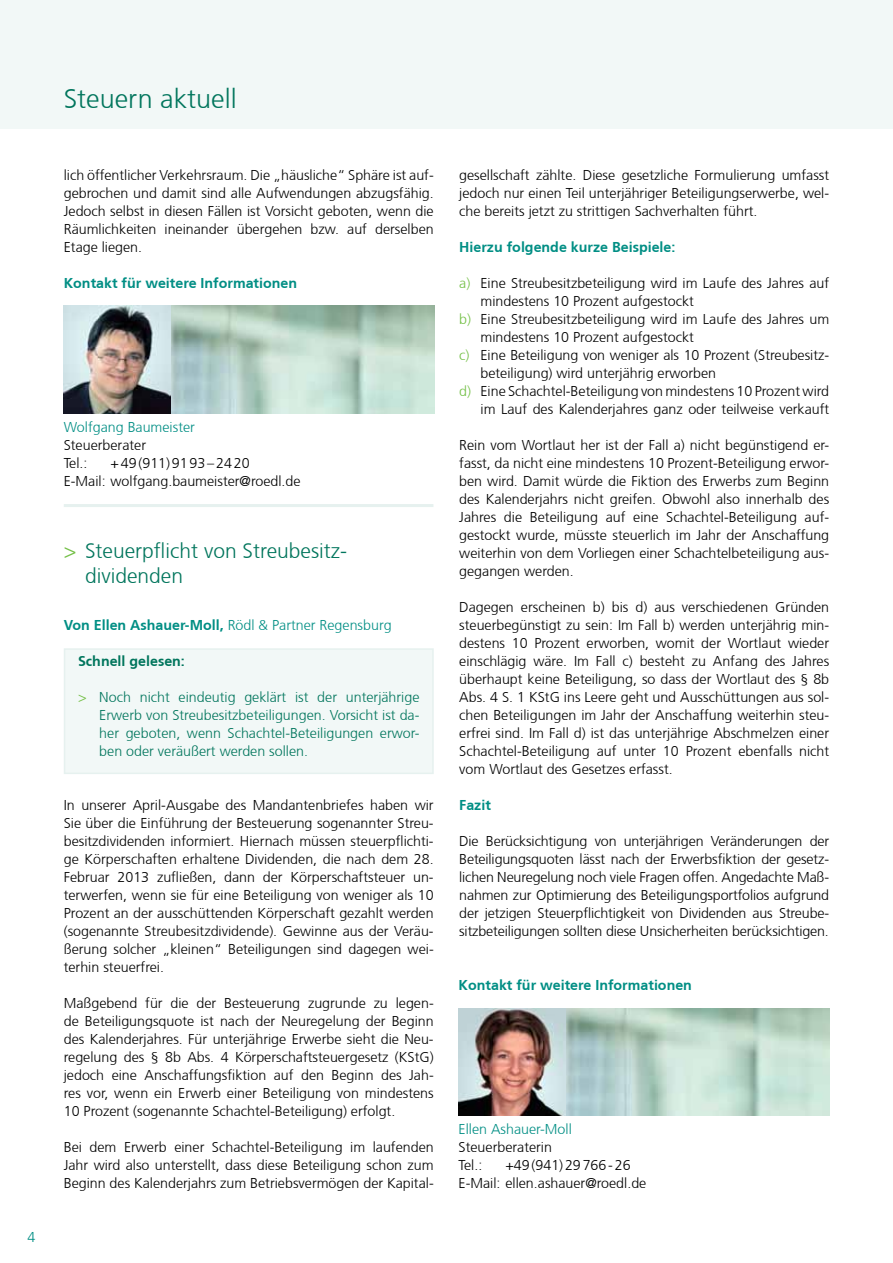
<style>
.page{position:relative;width:893px;height:1263px;background:#fff}
.page>*{position:absolute;margin:0;border:0;box-sizing:border-box;transform-origin:0 0}
.t1{font:300 27px "Frutiger CE";color:#00755c}
.t2{font:300 21px/25.2px "Frutiger CE";color:#00755c}
.t3{font:300 14.25px/18px "Frutiger CE";color:#000;text-align:justify}
.t4{font:300 14.25px/18px "Frutiger CE";color:#00755c;text-align:justify}
.t5{font:700 14.25px "Frutiger CE";color:#008e84}
.t6{font:300 14.25px "Frutiger CE";color:#008e84}
.t7{font:700 14.25px "Frutiger CE";color:#00755c}
.s1{color:#72bf44}
.s2{font-weight:700}
</style>
<div class="page">
<div style="left:65px;top:649px;width:368px;height:124px;background:#f2f8f7"></div>
<div style="left:64px;top:648px;width:370px;height:126px;border:2px solid #e6f1ef"></div>
<img style="left:565px;top:1008px;width:264px;height:107px">
<img style="left:459px;top:1008px;width:106px;height:107px">
<img style="left:64px;top:306px;width:370px;height:107px">
<hr style="left:64px;top:504px;width:369px;height:3px;background:#e6f1ef">
<div style="left:0;top:0;width:893px;height:128px;background:#f2f8f7"></div>
<p class="t6" style="left:28px;top:1229px;width:9px">4</p>
<h1 class="t1" style="left:64px;top:83px;width:174px">Steuern aktuell</h1>
<p class="t3" style="left:64px;top:166px;width:371px">lich öffentlicher Verkehrsraum. Die „häusliche“ Sphäre ist auf&shy;gebrochen und damit sind alle Aufwendungen abzugsfähig.<br>Jedoch selbst in diesen Fällen ist Vorsicht geboten, wenn die Räumlichkeiten ineinander übergehen bzw. auf derselben Etage liegen.</p>
<p class="t5" style="left:64px;top:275px;width:235px">Kontakt für weitere Informationen</p>
<p class="t6" style="left:64px;top:419px;width:133px">Wolfgang Baumeister</p>
<p class="t3" style="left:64px;top:436px;width:84px">Steuerberater<br>Tel.:</p>
<p class="t3" style="left:64px;top:454px;width:238px;text-align:center">+49(911)9193–2420<br>E-Mail: wolfgang.baumeister@roedl.de</p>
<h2 class="t2" style="left:85px;top:538px;width:264px;text-indent:-21px"><span class="s1">&gt;</span> Steuerpflicht von Streubesitz&shy;dividenden</h2>
<p class="t6" style="left:64px;top:617px;width:329px"><span class="s2">Von Ellen Ashauer-Moll,</span> Rödl &amp; Partner Regensburg</p>
<p class="t7" style="left:78px;top:653px;width:108px">Schnell gelesen:</p>
<p class="t4" style="left:99px;top:688px;width:322px;text-indent:-21px"><span class="s1">&gt;</span> Noch nicht eindeutig geklärt ist der unterjährige Erwerb von Streubesitzbeteiligungen. Vorsicht ist da&shy;her geboten, wenn Schachtel-Beteiligungen erwor&shy;ben oder veräußert werden sollen.</p>
<p class="t3" style="left:64px;top:796px;width:371px">In unserer April-Ausgabe des Mandantenbriefes haben wir Sie über die Einführung der Besteuerung sogenannter Streu&shy;besitzdividenden informiert. Hiernach müssen steuerpflichti&shy;ge Körperschaften erhaltene Dividenden, die nach dem 28.<br>Februar 2013 zufließen, dann der Körperschaftsteuer un&shy;terwerfen, wenn sie für eine Beteiligung von weniger als 10<br>Prozent an der ausschüttenden Körperschaft gezahlt werden (sogenannte Streubesitzdividende). Gewinne aus der Veräu&shy;ßerung solcher „kleinen“ Beteiligungen sind dagegen wei&shy;terhin steuerfrei.</p>
<p class="t3" style="left:64px;top:994px;width:371px">Maßgebend für die der Besteuerung zugrunde zu legen&shy;de Beteiligungsquote ist nach der Neuregelung der Beginn des Kalenderjahres. Für unterjährige Erwerbe sieht die Neu&shy;regelung des § 8b Abs. 4 Körperschaftsteuergesetz (KStG) jedoch eine Anschaffungsfiktion auf den Beginn des Jah&shy;res vor, wenn ein Erwerb einer Beteiligung von mindestens 10 Prozent (sogenannte Schachtel-Beteiligung) erfolgt.</p>
<p class="t3" style="left:64px;top:1138px;width:371px">Bei dem Erwerb einer Schachtel-Beteiligung im laufenden Jahr wird also unterstellt, dass diese Beteiligung schon zum Beginn des Kalenderjahrs zum Betriebsvermögen der Kapital-</p>
<p class="t3" style="left:459px;top:166px;width:371px">gesellschaft zählte. Diese gesetzliche Formulierung umfasst jedoch nur einen Teil unterjähriger Beteiligungserwerbe, wel&shy;che bereits jetzt zu strittigen Sachverhalten führt.</p>
<p class="t5" style="left:459px;top:238px;width:218px">Hierzu folgende kurze Beispiele:</p>
<p class="t3" style="left:459px;top:274px;width:371px"><span class="s1">a)</span> Eine Streubesitzbeteiligung wird im Laufe des Jahres auf</p>
<p class="t3" style="left:480px;top:292px;width:215px">mindestens 10 Prozent aufgestockt</p>
<p class="t3" style="left:459px;top:310px;width:371px"><span class="s1">b)</span> Eine Streubesitzbeteiligung wird im Laufe des Jahres um</p>
<p class="t3" style="left:480px;top:328px;width:215px">mindestens 10 Prozent aufgestockt</p>
<p class="t3" style="left:459px;top:346px;width:371px"><span class="s1">c)</span> Eine Beteiligung von weniger als 10 Prozent (Streubesitz-</p>
<p class="t3" style="left:480px;top:364px;width:237px">beteiligung) wird unterjährig erworben</p>
<p class="t3" style="left:459px;top:382px;width:371px"><span class="s1">d)</span> Eine Schachtel-Beteiligung von mindestens 10 Prozent wird</p>
<p class="t3" style="left:480px;top:400px;width:350px">im Lauf des Kalenderjahres ganz oder teilweise verkauft</p>
<p class="t3" style="left:459px;top:436px;width:371px">Rein vom Wortlaut her ist der Fall a) nicht begünstigend er&shy;fasst, da nicht eine mindestens 10 Prozent-Beteiligung erwor&shy;ben wird. Damit würde die Fiktion des Erwerbs zum Beginn des Kalenderjahrs nicht greifen. Obwohl also innerhalb des Jahres die Beteiligung auf eine Schachtel-Beteiligung auf&shy;gestockt wurde, müsste steuerlich im Jahr der Anschaffung weiterhin von dem Vorliegen einer Schachtelbeteiligung aus&shy;gegangen werden.</p>
<p class="t3" style="left:459px;top:598px;width:371px">Dagegen erscheinen b) bis d) aus verschiedenen Gründen steuerbegünstigt zu sein: Im Fall b) werden unterjährig min&shy;destens 10 Prozent erworben, womit der Wortlaut wieder einschlägig wäre. Im Fall c) besteht zu Anfang des Jahres überhaupt keine Beteiligung, so dass der Wortlaut des § 8b Abs. 4 S. 1 KStG ins Leere geht und Ausschüttungen aus sol&shy;chen Beteiligungen im Jahr der Anschaffung weiterhin steu&shy;erfrei sind. Im Fall d) ist das unterjährige Abschmelzen einer Schachtel-Beteiligung auf unter 10 Prozent ebenfalls nicht vom Wortlaut des Gesetzes erfasst.</p>
<p class="t5" style="left:459px;top:796px;width:33px">Fazit</p>
<p class="t3" style="left:459px;top:832px;width:371px">Die Berücksichtigung von unterjährigen Veränderungen der Beteiligungsquoten lässt nach der Erwerbsfiktion der gesetz&shy;lichen Neuregelung noch viele Fragen offen. Angedachte Maß&shy;nahmen zur Optimierung des Beteiligungsportfolios aufgrund der jetzigen Steuerpflichtigkeit von Dividenden aus Streube&shy;sitzbeteiligungen sollten diese Unsicherheiten berücksichtigen.</p>
<p class="t5" style="left:459px;top:977px;width:235px">Kontakt für weitere Informationen</p>
<p class="t6" style="left:459px;top:1121px;width:115px">Ellen Ashauer-Moll</p>
<p class="t3" style="left:459px;top:1138px;width:95px">Steuerberaterin<br>Tel.:</p>
<p class="t3" style="left:459px;top:1156px;width:189px;text-indent:47px">+49(941)29766-26<br>E-Mail: ellen.ashauer@roedl.de</p>
</div>
